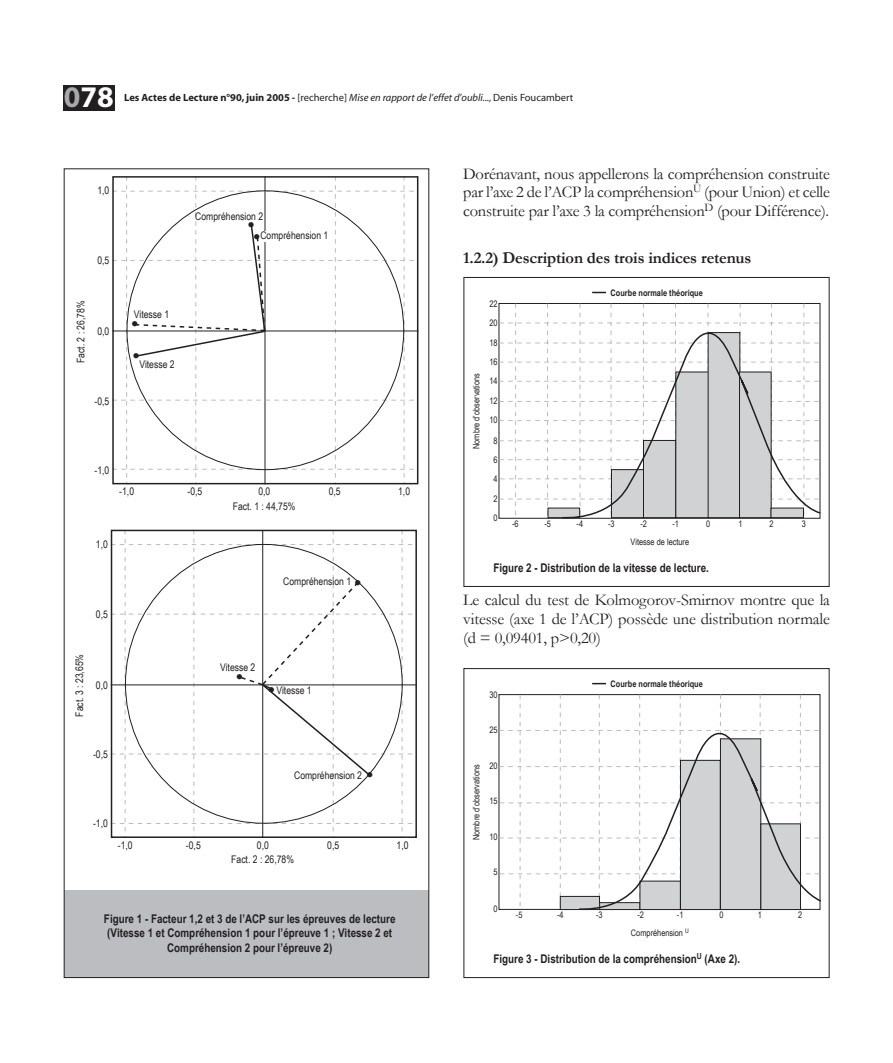
<style>
.page{position:relative;width:893px;height:1063px;background:#fff}
.page>*{position:absolute;margin:0;border:0;box-sizing:border-box;transform-origin:0 0}
.t1{font:700 30px "Myriad";color:#fff}
.t2{font:16.5px/18.8px "Garamond";letter-spacing:-.015em;color:#231f20;text-align:justify}
.t3{font:700 16.5px "Garamond";letter-spacing:-.01em;color:#231f20}
.t4{font:700 12px/14.4px "Arial Narrow";color:#231f20;text-align:center}
.t5{font:10.5px "Arial Narrow";color:#231f20}
.t6{font:italic 10.5px "Myriad";color:#231f20}
.t7{font:9px/18.8px "Arial Narrow";color:#231f20}
.t8{font:700 9px "Arial Narrow";color:#231f20}
.t9{font:9px "Wingdings";color:#231f20}
.s1{color:#a8a9ad}
.s2{font-weight:700;font-style:normal}
.s3{font-style:normal}
</style>
<div class="page">
<div style="left:64px;top:891px;width:365px;height:87px;background:#bcbdc0"></div>
<div style="left:64px;top:85px;width:51px;height:26px;background:#231f20"></div>
<svg style="left:114px;top:533px;width:300px;height:302px"></svg>
<div style="left:111px;top:530px;width:306px;height:308px;border:2px solid #231f20"></div>
<div style="left:463px;top:277px;width:366px;height:310px;border:1px solid #231f20"></div>
<svg style="left:592px;top:292px;width:14px;height:1px"></svg>
<svg style="left:499px;top:304px;width:62px;height:214px"></svg>
<div style="left:548px;top:508px;width:32px;height:10px;background:#d1d2d4"></div>
<div style="left:548px;top:508px;width:32px;height:10px;border:1px solid #231f20"></div>
<svg style="left:561px;top:304px;width:260px;height:215px"></svg>
<div style="left:463px;top:668px;width:366px;height:310px;border:1px solid #231f20"></div>
<svg style="left:592px;top:683px;width:14px;height:1px"></svg>
<svg style="left:499px;top:694px;width:321px;height:215px"></svg>
<div style="left:560px;top:896px;width:39px;height:14px;background:#d1d2d4"></div>
<div style="left:560px;top:896px;width:40px;height:14px;border:1px solid #231f20"></div>
<svg style="left:578px;top:706px;width:243px;height:205px"></svg>
<svg style="left:112px;top:176px;width:306px;height:308px"></svg>
<h1 class="t1" style="left:64px;top:79px;width:51px"><span class="s1">0</span>78</h1>
<p class="t6" style="left:124px;top:91px;width:451px"><span class="s2">Les Actes de Lecture n°90, juin 2005 -</span> <span class="s3">[recherche]</span> Mise en rapport de l’effet d’oubli..., <span class="s3">Denis Foucambert</span></p>
<p class="t5" style="left:97px;top:183px;width:13px">1,0</p>
<p class="t5" style="left:97px;top:253px;width:13px">0,5</p>
<p class="t5" style="left:73px;top:363px;width:64px;rotate:-90deg">Fact. 2 : 26,78%</p>
<p class="t5" style="left:97px;top:324px;width:13px">0,0</p>
<p class="t5" style="left:95px;top:393px;width:16px">-0,5</p>
<p class="t5" style="left:195px;top:209px;width:69px">Compréhension 2</p>
<p class="t5" style="left:260px;top:228px;width:69px">Compréhension 1</p>
<p class="t5" style="left:134px;top:306px;width:37px">Vitesse 1</p>
<p class="t9" style="left:132px;top:319px;width:8px">●</p>
<p class="t9" style="left:133px;top:351px;width:8px">●</p>
<p class="t5" style="left:139px;top:357px;width:37px">Vitesse 2</p>
<p class="t5" style="left:95px;top:462px;width:16px">-1,0</p>
<p class="t5" style="left:119px;top:484px;width:16px">-1,0</p>
<p class="t5" style="left:187px;top:484px;width:16px">-0,5</p>
<p class="t5" style="left:258px;top:484px;width:13px">0,0</p>
<p class="t5" style="left:329px;top:484px;width:13px">0,5</p>
<p class="t5" style="left:398px;top:484px;width:13px">1,0</p>
<p class="t5" style="left:233px;top:498px;width:64px">Fact. 1 : 44,75%</p>
<p class="t5" style="left:96px;top:537px;width:13px">1,0</p>
<p class="t5" style="left:96px;top:607px;width:13px">0,5</p>
<p class="t5" style="left:283px;top:573px;width:69px">Compréhension 1</p>
<p class="t9" style="left:355px;top:578px;width:8px">●</p>
<p class="t5" style="left:72px;top:717px;width:64px;rotate:-90deg">Fact. 3 : 23,65%</p>
<p class="t5" style="left:96px;top:677px;width:13px">0,0</p>
<p class="t5" style="left:93px;top:747px;width:16px">-0,5</p>
<p class="t5" style="left:220px;top:659px;width:37px">Vitesse 2</p>
<p class="t9" style="left:236px;top:672px;width:8px">●</p>
<p class="t5" style="left:276px;top:682px;width:37px">Vitesse 1</p>
<p class="t9" style="left:268px;top:685px;width:8px">●</p>
<p class="t5" style="left:294px;top:768px;width:69px">Compréhension 2</p>
<p class="t9" style="left:366px;top:770px;width:8px">●</p>
<p class="t5" style="left:93px;top:816px;width:16px">-1,0</p>
<p class="t5" style="left:118px;top:837px;width:16px">-1,0</p>
<p class="t5" style="left:186px;top:837px;width:16px">-0,5</p>
<p class="t5" style="left:257px;top:837px;width:13px">0,0</p>
<p class="t5" style="left:327px;top:837px;width:13px">0,5</p>
<p class="t5" style="left:397px;top:837px;width:13px">1,0</p>
<p class="t5" style="left:231px;top:852px;width:64px">Fact. 2 : 26,78%</p>
<p class="t4" style="left:104px;top:912px;width:293px">Figure 1 - Facteur 1,2 et 3 de l’ACP sur les épreuves de lecture (Vitesse 1 et Compréhension 1 pour l’épreuve 1 ; Vitesse 2 et<br>Compréhension 2 pour l’épreuve 2)</p>
<p class="t2" style="left:463px;top:164px;width:368px">Dorénavant, nous appellerons la compréhension construite par l’axe 2 de l’ACP la compréhension<sup>U</sup> (pour Union) et celle construite par l’axe 3 la compréhension<sup>D</sup> (pour Différence).</p>
<p class="t3" style="left:463px;top:246px;width:290px">1.2.2) Description des trois indices retenus</p>
<p class="t7" style="left:467px;top:449px;width:77px;rotate:-90deg">Nombre d’observations</p>
<p class="t7" style="left:489px;top:294px;width:10px">22<br>20</p>
<p class="t7" style="left:489px;top:333px;width:10px">18<br>16</p>
<p class="t7" style="left:489px;top:371px;width:10px;line-height:19.4px;text-align:justify">14<br>12<br>10</p>
<p class="t7" style="left:493px;top:430px;width:6px;line-height:19.2px;text-align:justify">8<br>6<br>4</p>
<p class="t7" style="left:493px;top:489px;width:6px">2<br>0</p>
<p class="t8" style="left:611px;top:287px;width:94px">Courbe normale théorique</p>
<p class="t7" style="left:512px;top:514px;width:8px">-6</p>
<p class="t7" style="left:544px;top:514px;width:8px">-5</p>
<p class="t7" style="left:577px;top:514px;width:8px">-4</p>
<p class="t7" style="left:608px;top:514px;width:8px">-3</p>
<p class="t7" style="left:640px;top:514px;width:8px">-2</p>
<p class="t7" style="left:672px;top:514px;width:8px">-1</p>
<p class="t7" style="left:706px;top:514px;width:6px">0</p>
<p class="t7" style="left:738px;top:514px;width:6px">1</p>
<p class="t7" style="left:770px;top:514px;width:6px">2</p>
<p class="t7" style="left:802px;top:514px;width:6px">3</p>
<p class="t7" style="left:631px;top:532px;width:60px">Vitesse de lecture</p>
<p class="t4" style="left:493px;top:561px;width:217px">Figure 2 - Distribution de la vitesse de lecture.</p>
<p class="t2" style="left:463px;top:590px;width:368px">Le calcul du test de Kolmogorov-Smirnov montre que la vitesse (axe 1 de l’ACP) possède une distribution normale (d = 0,09401, p&gt;0,20)</p>
<p class="t7" style="left:467px;top:840px;width:77px;rotate:-90deg">Nombre d’observations</p>
<p class="t7" style="left:489px;top:685px;width:10px">30</p>
<p class="t7" style="left:489px;top:720px;width:10px">25</p>
<p class="t7" style="left:489px;top:756px;width:10px">20</p>
<p class="t7" style="left:489px;top:791px;width:10px">15</p>
<p class="t7" style="left:489px;top:827px;width:10px">10</p>
<p class="t7" style="left:493px;top:862px;width:6px">5</p>
<p class="t7" style="left:493px;top:899px;width:6px">0</p>
<p class="t8" style="left:611px;top:678px;width:94px">Courbe normale théorique</p>
<p class="t7" style="left:516px;top:905px;width:8px">-5</p>
<p class="t7" style="left:557px;top:905px;width:8px">-4</p>
<p class="t7" style="left:596px;top:905px;width:8px">-3</p>
<p class="t7" style="left:637px;top:905px;width:8px">-2</p>
<p class="t7" style="left:677px;top:905px;width:8px">-1</p>
<p class="t7" style="left:720px;top:905px;width:6px">0</p>
<p class="t7" style="left:758px;top:905px;width:6px">1</p>
<p class="t7" style="left:798px;top:905px;width:6px">2</p>
<p class="t7" style="left:631px;top:923px;width:59px">Compréhension <sup>U</sup></p>
<p class="t4" style="left:493px;top:952px;width:248px">Figure 3 - Distribution de la compréhension<sup>U</sup> (Axe 2).</p>
</div>
